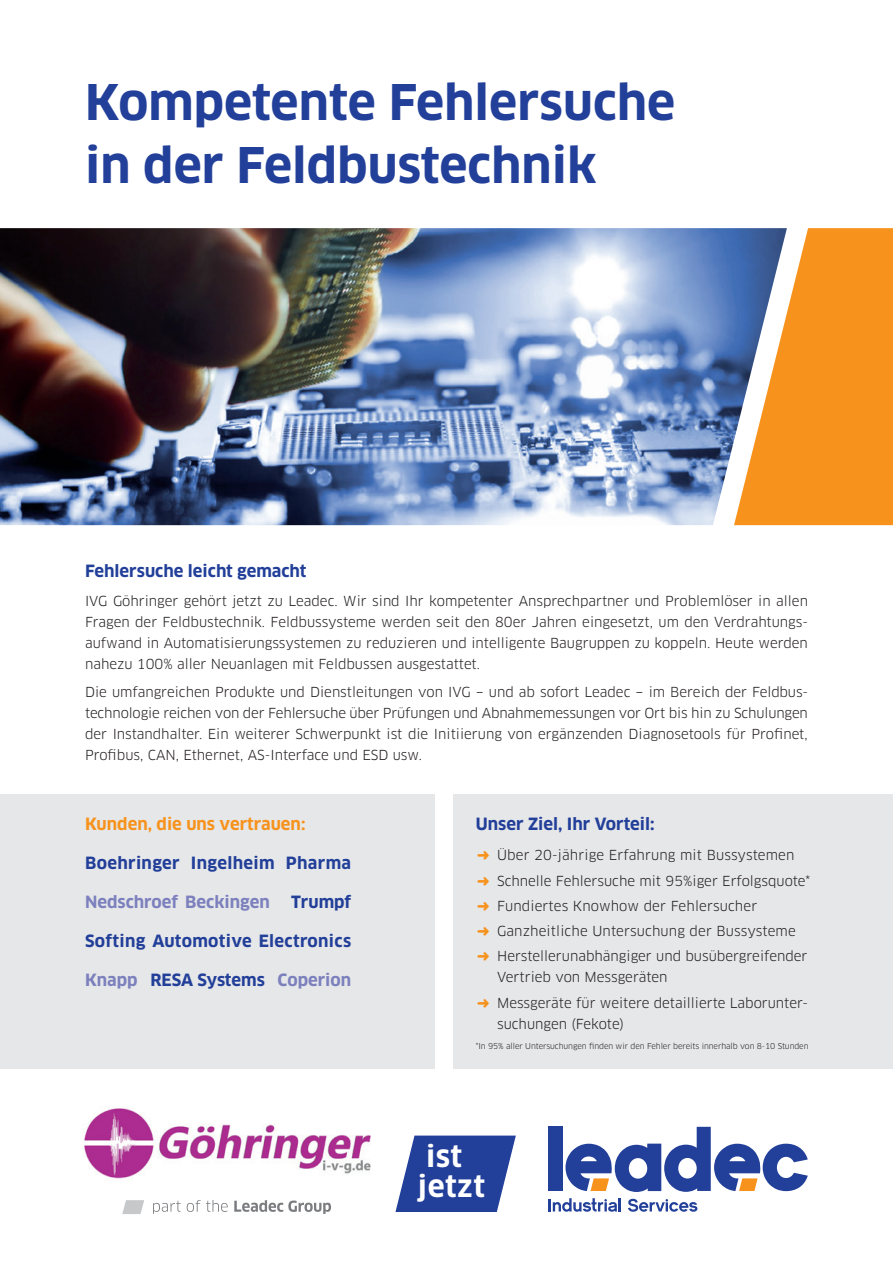
<style>
.page{position:relative;width:893px;height:1263px;background:#fff}
.page>*{position:absolute;margin:0;border:0;box-sizing:border-box;transform-origin:0 0}
.t1{font:700 48px/63px "Clan OT";color:#223f99}
.t2{font:700 28.95px/30.8px "Clan OT";letter-spacing:.02em;color:#fff}
.t3{font:700 16.5px "Clan OT";letter-spacing:.005em;color:#223f99}
.t4{font:700 16.5px "Clan OT";color:#7c80bd}
.t5{font:700 16.5px "Clan OT";color:#f7931d}
.t6{font:13.5px/21px "Clan OT";color:#231f20;text-align:justify}
.t7{font:7.8px "Clan OT";letter-spacing:-.01em;color:#231f20}
.s1{color:#223f99}
.s2{color:#f7931d}
</style>
<div class="page">
<div style="left:0;top:794px;width:435px;height:274px;background:#e6e7e9"></div>
<div style="left:453px;top:794px;width:440px;height:274px;background:#e6e7e9"></div>
<svg style="left:549px;top:1198px;width:72px;height:14px"></svg>
<svg style="left:628px;top:1199px;width:69px;height:13px"></svg>
<div style="left:549px;top:1127px;width:14px;height:64px;background:#223f99"></div>
<svg style="left:565px;top:1127px;width:243px;height:65px"></svg>
<img style="left:0;top:228px;width:734px;height:297px">
<svg style="left:734px;top:228px;width:159px;height:297px;background:#e19946"></svg>
<svg style="left:153px;top:1201px;width:28px;height:13px"></svg>
<svg style="left:187px;top:1200px;width:41px;height:12px"></svg>
<svg style="left:234px;top:1200px;width:97px;height:14px"></svg>
<svg style="left:122px;top:1200px;width:22px;height:14px"></svg>
<img style="left:84px;top:1108px;width:287px;height:71px">
<svg style="left:395px;top:1135px;width:121px;height:77px"></svg>
<p class="t1" style="left:85px;top:71px;width:592px">Kompetente Fehlersuche in der Feldbustechnik</p>
<p class="t3" style="left:85px;top:561px;width:223px">Fehlersuche leicht gemacht</p>
<p class="t6" style="left:85px;top:590px;width:724px">IVG Göhringer gehört jetzt zu Leadec. Wir sind Ihr kompetenter Ansprechpartner und Problemlöser in allen Fragen der Feldbustechnik. Feldbussysteme werden seit den 80er Jahren eingesetzt, um den Verdrahtungs&shy;aufwand in Automatisierungssystemen zu reduzieren und intelligente Baugruppen zu koppeln. Heute werden nahezu 100% aller Neuanlagen mit Feldbussen ausgestattet.</p>
<p class="t6" style="left:85px;top:682px;width:724px">Die umfangreichen Produkte und Dienstleitungen von IVG − und ab sofort Leadec − im Bereich der Feldbus&shy;technologie reichen von der Fehlersuche über Prüfungen und Abnahmemessungen vor Ort bis hin zu Schulungen der Instandhalter. Ein weiterer Schwerpunkt ist die Initiierung von ergänzenden Diagnosetools für Profinet, Profibus, CAN, Ethernet, AS-Interface und ESD usw.</p>
<p class="t5" style="left:85px;top:815px;width:222px">Kunden, die uns vertrauen:</p>
<p class="t3" style="left:85px;top:854px;width:268px">Boehringer Ingelheim Pharma</p>
<p class="t4" style="left:85px;top:893px;width:186px">Nedschroef Beckingen</p>
<p class="t3" style="left:291px;top:893px;width:61px">Trumpf</p>
<p class="t3" style="left:85px;top:932px;width:268px">Softing Automotive Electronics</p>
<p class="t4" style="left:85px;top:971px;width:268px">Knapp <span class="s1">RESA Systems</span> Coperion</p>
<p class="t3" style="left:476px;top:815px;width:180px">Unser Ziel, Ihr Vorteil:</p>
<p class="t6" style="left:477px;top:845px;width:319px"><span class="s2">➜</span> Über 20-jährige Erfahrung mit Bussystemen</p>
<p class="t6" style="left:477px;top:870px;width:335px"><span class="s2">➜</span> Schnelle Fehlersuche mit 95%iger Erfolgsquote*</p>
<p class="t6" style="left:477px;top:895px;width:282px"><span class="s2">➜</span> Fundiertes Knowhow der Fehlersucher</p>
<p class="t6" style="left:477px;top:921px;width:320px"><span class="s2">➜</span> Ganzheitliche Untersuchung der Bussysteme</p>
<p class="t6" style="left:497px;top:946px;width:312px;text-indent:-20px"><span class="s2">➜</span> Herstellerunabhängiger und busübergreifender<br>Vertrieb von Messgeräten</p>
<p class="t6" style="left:497px;top:992px;width:310px;text-indent:-20px"><span class="s2">➜</span> Messgeräte für weitere detaillierte Laborunter&shy;suchungen (Fekote)</p>
<p class="t7" style="left:476px;top:1042px;width:334px">*In 95% aller Untersuchungen finden wir den Fehler bereits innerhalb von 8-10 Stunden</p>
<p class="t2" style="left:418px;top:1141px;width:69px">ist jetzt</p>
</div>
